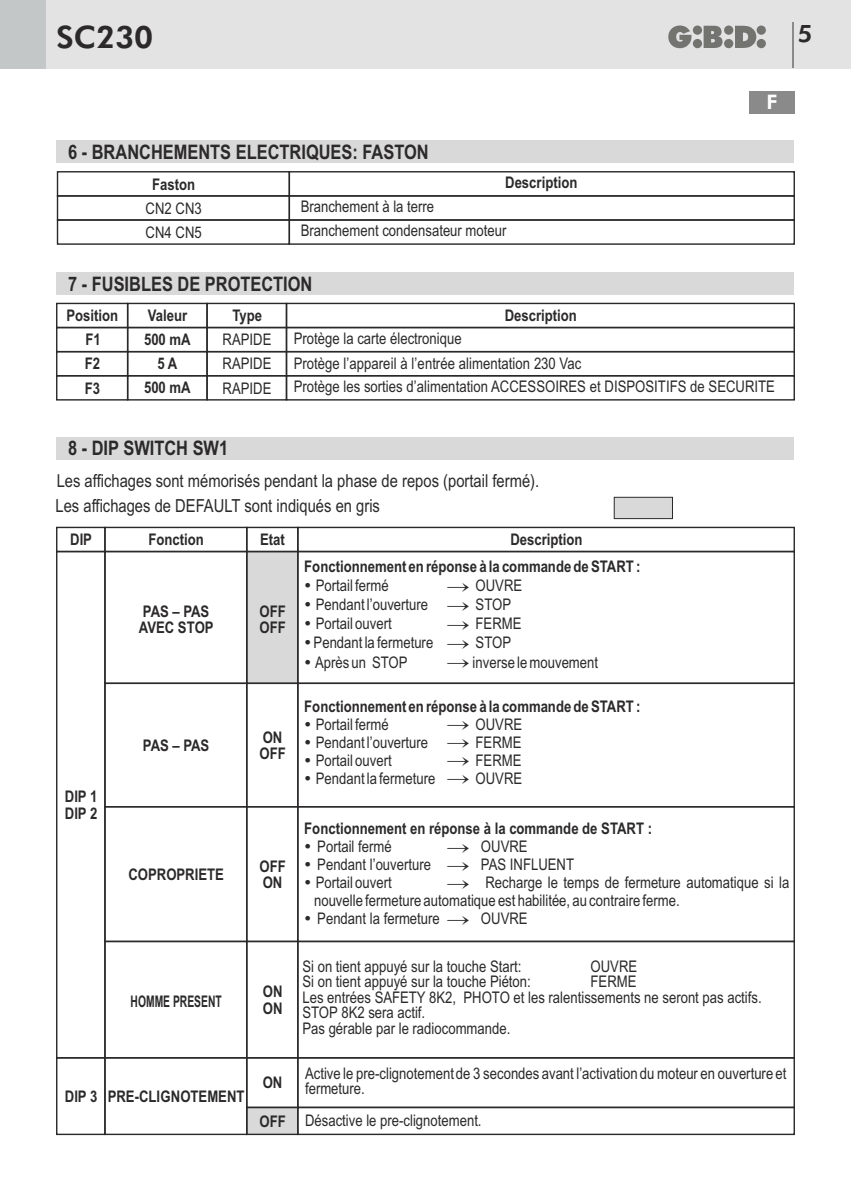
<style>
.page{position:relative;width:851px;height:1191px;background:#fff}
.page>*{position:absolute;margin:0;border:0;box-sizing:border-box;transform-origin:0 0}
.t1{font:800 31px "Futura BT";color:#2b2929}
.t2{font:800 24px "Futura BT";color:#2b2929}
.t3{font:700 20px "Arial Narrow";color:#2b2929}
.t4{font:800 20px "Futura BT";color:#fff}
.t5{font:18px "Arial Narrow";color:#2b2929}
.t6{font:17.8px "Arial Narrow";color:#2b2929}
.t7{font:16px/18px "Arial Narrow";color:#2b2929}
.t8{font:700 16px/16.4px "Arial Narrow";color:#2b2929}
.t9{font:700 16px "Arial Narrow";color:#2b2929;scale:.79 1}
.s1{font-family:"Batang";font-size:24px}
</style>
<div class="page">
<div style="left:0;top:0;width:850px;height:68px;background:#e3e3e3"></div>
<div style="left:0;top:0;width:45px;height:68px;background:#c4c7c7"></div>
<svg style="left:668px;top:26px;width:97px;height:22px"></svg>
<hr style="left:792px;top:23px;width:2px;height:45px;background:#8a8a8a">
<div style="left:246px;top:940px;width:52px;height:118px;border:1px solid #2b2929"></div>
<div style="left:297px;top:1057px;width:497px;height:51px;border:1px solid #2b2929"></div>
<svg style="left:247px;top:1108px;width:50px;height:27px"></svg>
<div style="left:247px;top:552px;width:50px;height:130px;background:#d9d9d9"></div>
<div style="left:57px;top:437px;width:737px;height:22px;background:#d9d9d9"></div>
<div style="left:56px;top:527px;width:50px;height:25px;border:1px solid #2b2929"></div>
<div style="left:56px;top:551px;width:50px;height:507px;border:1px solid #2b2929"></div>
<div style="left:246px;top:527px;width:52px;height:25px;border:1px solid #2b2929"></div>
<div style="left:104px;top:527px;width:143px;height:25px;border:1px solid #2b2929"></div>
<div style="left:104px;top:551px;width:143px;height:133px;border:1px solid #2b2929"></div>
<div style="left:297px;top:527px;width:497px;height:25px;border:1px solid #2b2929"></div>
<div style="left:297px;top:551px;width:497px;height:133px;border:1px solid #2b2929"></div>
<div style="left:246px;top:806px;width:52px;height:136px;border:1px solid #2b2929"></div>
<div style="left:104px;top:806px;width:143px;height:136px;border:1px solid #2b2929"></div>
<div style="left:297px;top:806px;width:497px;height:136px;border:1px solid #2b2929"></div>
<div style="left:246px;top:682px;width:52px;height:125px;border:1px solid #2b2929"></div>
<div style="left:104px;top:682px;width:143px;height:125px;border:1px solid #2b2929"></div>
<div style="left:297px;top:682px;width:497px;height:125px;border:1px solid #2b2929"></div>
<div style="left:56px;top:1057px;width:50px;height:78px;border:1px solid #2b2929"></div>
<div style="left:246px;top:1057px;width:52px;height:51px;border:1px solid #2b2929"></div>
<div style="left:104px;top:940px;width:143px;height:118px;border:1px solid #2b2929"></div>
<div style="left:104px;top:1057px;width:143px;height:78px;border:1px solid #2b2929"></div>
<div style="left:297px;top:1106px;width:497px;height:29px;border:1px solid #2b2929"></div>
<svg style="left:613px;top:497px;width:59px;height:22px"></svg>
<div style="left:57px;top:141px;width:737px;height:22px;background:#d9d9d9"></div>
<div style="left:57px;top:171px;width:233px;height:26px;border:1px solid #2b2929"></div>
<div style="left:288px;top:171px;width:506px;height:26px;border:1px solid #2b2929"></div>
<div style="left:288px;top:195px;width:506px;height:26px;border:1px solid #2b2929"></div>
<div style="left:288px;top:219px;width:506px;height:26px;border:1px solid #2b2929"></div>
<div style="left:57px;top:195px;width:233px;height:26px;border:1px solid #2b2929"></div>
<div style="left:57px;top:219px;width:233px;height:26px;border:1px solid #2b2929"></div>
<div style="left:56px;top:375px;width:72px;height:25px;border:1px solid #2b2929"></div>
<div style="left:56px;top:327px;width:72px;height:25px;border:1px solid #2b2929"></div>
<div style="left:57px;top:272px;width:737px;height:23px;background:#d9d9d9"></div>
<div style="left:56px;top:303px;width:72px;height:25px;border:1px solid #2b2929"></div>
<div style="left:127px;top:303px;width:81px;height:25px;border:1px solid #2b2929"></div>
<div style="left:127px;top:327px;width:81px;height:25px;border:1px solid #2b2929"></div>
<div style="left:127px;top:351px;width:81px;height:25px;border:1px solid #2b2929"></div>
<div style="left:127px;top:375px;width:81px;height:25px;border:1px solid #2b2929"></div>
<div style="left:206px;top:303px;width:81px;height:25px;border:1px solid #2b2929"></div>
<div style="left:206px;top:327px;width:81px;height:25px;border:1px solid #2b2929"></div>
<div style="left:206px;top:351px;width:81px;height:25px;border:1px solid #2b2929"></div>
<div style="left:206px;top:375px;width:81px;height:25px;border:1px solid #2b2929"></div>
<div style="left:286px;top:303px;width:508px;height:25px;border:1px solid #2b2929"></div>
<div style="left:286px;top:327px;width:508px;height:25px;border:1px solid #2b2929"></div>
<div style="left:286px;top:351px;width:508px;height:25px;border:1px solid #2b2929"></div>
<div style="left:286px;top:375px;width:508px;height:25px;border:1px solid #2b2929"></div>
<div style="left:748px;top:91px;width:46px;height:22px;background:#8a8a8a"></div>
<h1 class="t1" style="left:56px;top:24px;width:98px">SC230</h1>
<h2 class="t2" style="left:797px;top:23px;width:16px">5</h2>
<p class="t3" style="left:68px;top:144px;width:362px">6 - BRANCHEMENTS ELECTRIQUES: FASTON</p>
<p class="t8" style="left:152px;top:177px;width:45px">Faston</p>
<p class="t7" style="left:146px;top:197px;width:58px;line-height:24px">CN2 CN3<br>CN4 CN5</p>
<p class="t8" style="left:505px;top:176px;width:74px">Description</p>
<p class="t7" style="left:300px;top:196px;width:207px;line-height:24px">Branchement à la terre<br>Branchement condensateur moteur</p>
<p class="t3" style="left:68px;top:276px;width:246px">7 - FUSIBLES DE PROTECTION</p>
<p class="t8" style="left:66px;top:309px;width:53px">Position</p>
<p class="t8" style="left:148px;top:309px;width:41px">Valeur</p>
<p class="t8" style="left:232px;top:309px;width:31px">Type</p>
<p class="t8" style="left:504px;top:308px;width:74px">Description</p>
<p class="t4" style="left:766px;top:94px;width:12px">F</p>
<p class="t8" style="left:85px;top:329px;width:18px;line-height:24px;text-align:justify">F1<br>F2<br>F3</p>
<p class="t7" style="left:293px;top:330px;width:169px">Protège la carte électronique</p>
<p class="t8" style="left:144px;top:333px;width:48px">500 mA</p>
<p class="t7" style="left:222px;top:332px;width:50px">RAPIDE</p>
<p class="t8" style="left:157px;top:357px;width:21px">5 A</p>
<p class="t7" style="left:293px;top:356px;width:289px">Protège l’appareil à l’entrée alimentation 230 Vac</p>
<p class="t8" style="left:144px;top:381px;width:48px">500 mA</p>
<p class="t7" style="left:222px;top:353px;width:50px;line-height:24px">RAPIDE<br>RAPIDE</p>
<p class="t7" style="left:293px;top:379px;width:482px">Protège les sorties d’alimentation ACCESSOIRES et DISPOSITIFS de SECURITE</p>
<p class="t3" style="left:68px;top:440px;width:162px">8 - DIP SWITCH SW1</p>
<p class="t6" style="left:57px;top:474px;width:484px">Les affichages sont mémorisés pendant la phase de repos (portail fermé).</p>
<p class="t5" style="left:56px;top:499px;width:326px">Les affichages de DEFAULT sont indiqués en gris</p>
<p class="t8" style="left:70px;top:533px;width:23px">DIP</p>
<p class="t8" style="left:148px;top:533px;width:57px">Fonction</p>
<p class="t8" style="left:260px;top:533px;width:26px">Etat</p>
<p class="t8" style="left:510px;top:532px;width:74px">Description</p>
<p class="t8" style="left:139px;top:604px;width:76px">PAS – PAS<br>AVEC STOP</p>
<p class="t8" style="left:259px;top:604px;width:28px">OFF<br>OFF</p>
<p class="t8" style="left:65px;top:790px;width:34px">DIP 1<br>DIP 2</p>
<p class="t8" style="left:143px;top:738px;width:68px">PAS – PAS</p>
<p class="t8" style="left:128px;top:867px;width:97px">COPROPRIETE</p>
<p class="t8" style="left:259px;top:730px;width:28px">ON<br>OFF</p>
<p class="t8" style="left:259px;top:859px;width:28px">OFF<br>ON</p>
<p class="t9" style="left:131px;top:995px;width:117px">HOMME PRESENT</p>
<p class="t8" style="left:263px;top:984px;width:21px">ON<br>ON</p>
<p class="t8" style="left:65px;top:1089px;width:34px">DIP 3</p>
<p class="t8" style="left:108px;top:1089px;width:138px">PRE-CLIGNOTEMENT</p>
<p class="t8" style="left:263px;top:1076px;width:21px">ON</p>
<p class="t8" style="left:259px;top:1114px;width:28px">OFF</p>
<p class="t8" style="left:304px;top:559px;width:337px">Fonctionnement en réponse à la commande de START :</p>
<p class="t7" style="left:316px;top:577px;width:74px">Portail fermé</p>
<p class="t7" style="left:316px;top:577px;width:208px;line-height:19.2px;text-indent:130px"><span class="s1">→</span> OUVRE<br>Pendant l’ouverture <span class="s1">→</span> STOP<br>Portail ouvert</p>
<p class="t7" style="left:313px;top:615px;width:209px;line-height:19.2px;text-indent:132px"><span class="s1">→</span> FERME<br>Pendant la fermeture <span class="s1">→</span> STOP<br>Après un STOP</p>
<p class="t7" style="left:446px;top:654px;width:154px"><span class="s1">→</span> inverse le mouvement</p>
<p class="t8" style="left:304px;top:699px;width:337px">Fonctionnement en réponse à la commande de START :</p>
<p class="t7" style="left:316px;top:716px;width:74px">Portail fermé</p>
<p class="t7" style="left:316px;top:716px;width:208px;text-align:justify;text-indent:130px"><span class="s1">→</span> OUVRE Pendant l’ouverture <span class="s1">→</span> FERME Portail ouvert</p>
<p class="t7" style="left:316px;top:752px;width:208px;text-align:right"><span class="s1">→</span> FERME<br>Pendant la fermeture <span class="s1">→</span> OUVRE</p>
<p class="t8" style="left:304px;top:821px;width:349px">Fonctionnement en réponse à la commande de START :</p>
<p class="t7" style="left:317px;top:838px;width:76px">Portail fermé</p>
<p class="t7" style="left:316px;top:838px;width:260px;text-indent:130px"><span class="s1">→</span> OUVRE<br>Pendant l’ouverture <span class="s1">→</span> PAS INFLUENT<br>Portail ouvert</p>
<p class="t7" style="left:314px;top:874px;width:476px;text-indent:132px"><span class="s1">→</span> Recharge le temps de fermeture automatique si la nouvelle fermeture automatique est habilitée, au contraire ferme.<br>Pendant la fermeture <span class="s1">→</span> OUVRE</p>
<p class="t7" style="left:302px;top:959px;width:220px">Si on tient appuyé sur la touche Start:</p>
<p class="t7" style="left:590px;top:959px;width:48px">OUVRE</p>
<p class="t7" style="left:302px;top:974px;width:230px">Si on tient appuyé sur la touche Piéton:</p>
<p class="t7" style="left:302px;top:975px;width:460px;line-height:15.4px;text-indent:288px">FERME<br>Les entrées SAFETY 8K2, PHOTO et les ralentissements ne seront pas actifs.<br>STOP 8K2 sera actif.<br>Pas gérable par le radiocommande.</p>
<p class="t7" style="left:305px;top:1067px;width:483px;line-height:15.4px">Active le pre-clignotement de 3 secondes avant l’activation du moteur en ouverture et fermeture.</p>
<p class="t7" style="left:305px;top:1112px;width:178px">Désactive le pre-clignotement.</p>
</div>
